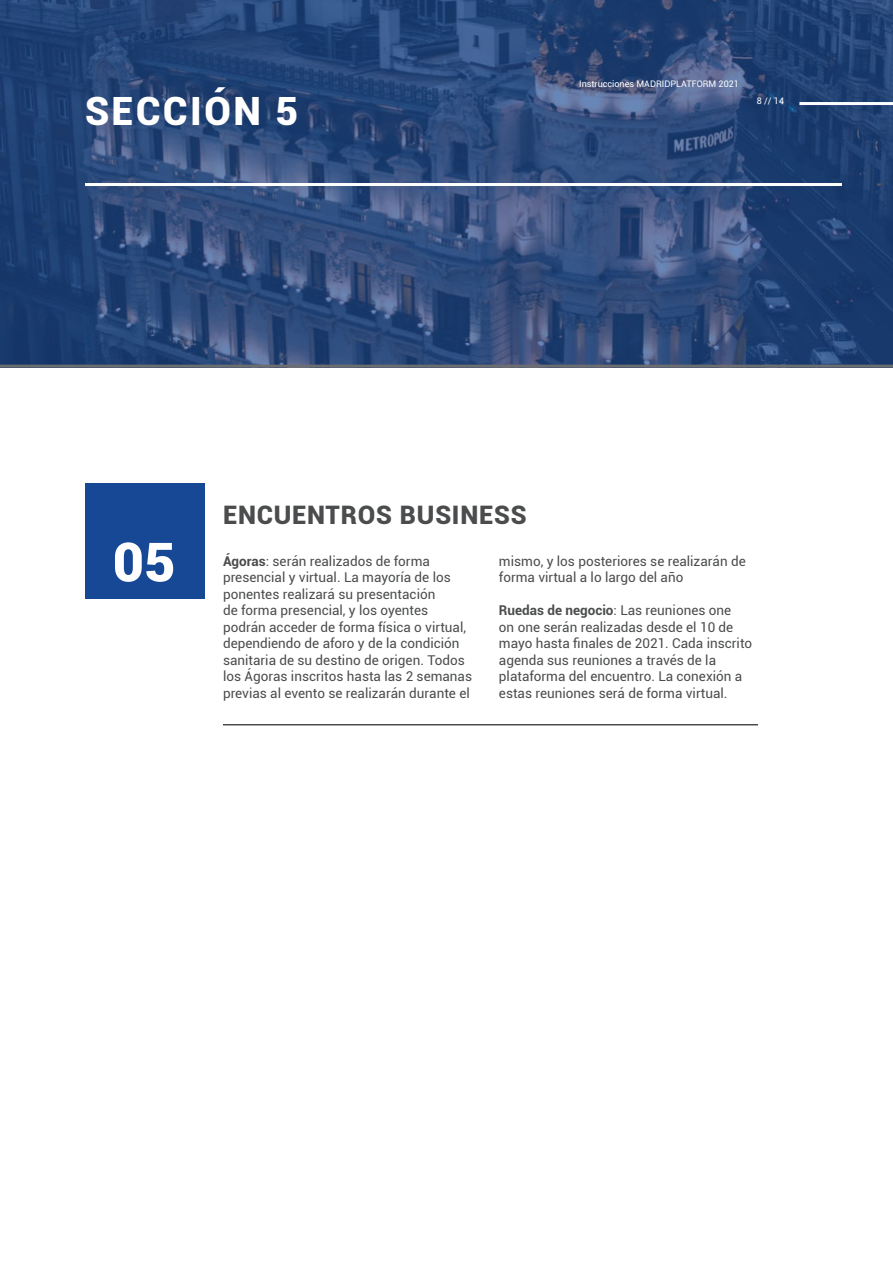
<style>
.page{position:relative;width:893px;height:1263px;background:#fff}
.page>*{position:absolute;margin:0;border:0;box-sizing:border-box;transform-origin:0 0}
.t1{font:900 54px "Roboto";color:#fff}
.Secciones{font:900 39px "Roboto";letter-spacing:.06em;color:#fff}
.t2{font:900 25.5px "Roboto";letter-spacing:.03em;color:#4b4c4d}
.Texto{font:13.5px/16.5px "Roboto";color:#4b4c4d}
.Numeración{font:9px "Roboto";color:#fff}
.s1{font-weight:700}
</style>
<div class="page">
<svg style="left:0;top:0;width:893px;height:365px;background:#2b4879"></svg>
<hr style="left:799px;top:102px;width:94px;height:3px;background:#fff">
<hr style="left:0;top:365px;width:893px;height:3px;background:#6c6d70">
<div style="left:85px;top:483px;width:120px;height:115px;background:#174895"></div>
<hr style="left:223px;top:724px;width:535px;height:1px;background:#4b4c4d">
<hr style="left:85px;top:183px;width:757px;height:3px;background:#fff">
<p class="Secciones" style="left:85px;top:83px;width:214px">SECCIÓN 5</p>
<p class="Numeración" style="left:109px;top:94px;width:29px">8 // 32</p>
<p class="Numeración" style="left:579px;top:77px;width:161px">Instrucciones MADRIDPLATFORM 2021</p>
<p class="Numeración" style="left:757px;top:94px;width:29px">8 // 14</p>
<p class="t2" style="left:223px;top:497px;width:305px">ENCUENTROS BUSINESS</p>
<p class="t1" style="left:113px;top:524px;width:64px">05</p>
<p class="Texto" style="left:223px;top:552px;width:251px"><span class="s1">Ágoras</span>: serán realizados de forma presencial y virtual. La mayoría de los ponentes realizará su presentación<br>de forma presencial, y los oyentes podrán acceder de forma física o virtual, dependiendo de aforo y de la condición sanitaria de su destino de origen. Todos los Ágoras inscritos hasta las 2 semanas previas al evento se realizarán durante el</p>
<p class="Texto" style="left:499px;top:552px;width:248px">mismo, y los posteriores se realizarán de forma virtual a lo largo del año</p>
<p class="Texto" style="left:499px;top:601px;width:255px"><span class="s1">Ruedas de negocio</span>: Las reuniones one<br>on one serán realizadas desde el 10 de mayo hasta finales de 2021. Cada inscrito agenda sus reuniones a través de la plataforma del encuentro. La conexión a estas reuniones será de forma virtual.</p>
</div>
